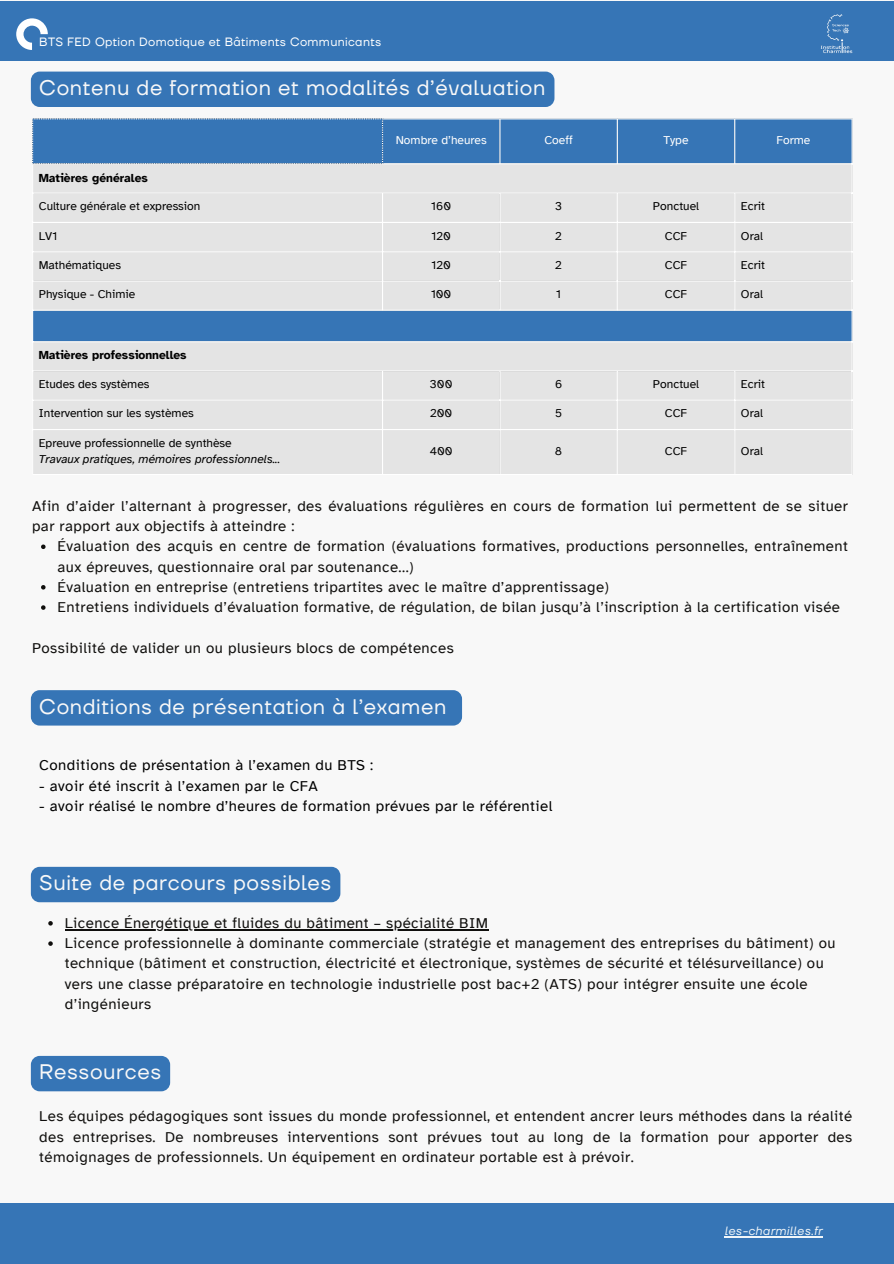
<style>
.page{position:relative;width:894px;height:1264px;background:#fff}
.page>*{position:absolute;margin:0;border:0;box-sizing:border-box;transform-origin:0 0}
.t1{font:21px "TT Firs Neue";letter-spacing:.03em;color:#f8f8f8}
.t2{font:15px/20.2px "Atkinson Hyperlegible";letter-spacing:.03em;color:#100f0d}
.t3{font:15px "Atkinson Hyperlegible";letter-spacing:.03em;color:#000}
.t4{font:12px "Atkinson Hyperlegible";color:#000}
.t5{font:12px "TT Firs Neue";letter-spacing:.03em;color:#fff}
.t6{font:italic 12px "Atkinson Hyperlegible";color:#000}
.t7{font:700 12px "Atkinson Hyperlegible";color:#000}
.t8{font:12px "Atkinson Hyperlegible";color:#fff}
.t9{font:italic 12px "TT Firs Neue";letter-spacing:.03em;color:#f1f6f9}
</style>
<div class="page">
<div style="left:0;top:0;width:893px;height:1263px;background:#f8f8f8"></div>
<div style="left:31px;top:72px;width:523px;height:35px;background:#3675b6"></div>
<div style="left:383px;top:119px;width:468px;height:44px;background:#3675b6"></div>
<svg style="left:33px;top:164px;width:818px;height:310px;fill:#e4e4e4"></svg>
<hr style="left:32px;top:164px;width:1px;height:310px;background:#fff">
<hr style="left:382px;top:194px;width:1px;height:116px;background:#fff">
<hr style="left:382px;top:371px;width:1px;height:103px;background:#fff">
<hr style="left:499px;top:119px;width:1px;height:44px;background:#fff">
<hr style="left:499px;top:194px;width:1px;height:116px;background:#fff">
<hr style="left:499px;top:371px;width:1px;height:103px;background:#fff">
<hr style="left:616px;top:119px;width:1px;height:44px;background:#fff">
<hr style="left:616px;top:194px;width:1px;height:116px;background:#fff">
<hr style="left:616px;top:371px;width:1px;height:103px;background:#fff">
<hr style="left:734px;top:119px;width:1px;height:44px;background:#fff">
<hr style="left:734px;top:194px;width:1px;height:116px;background:#fff">
<hr style="left:734px;top:371px;width:1px;height:103px;background:#fff">
<hr style="left:851px;top:119px;width:1px;height:355px;background:#fff">
<hr style="left:383px;top:118px;width:469px;height:1px;background:#fff">
<hr style="left:383px;top:163px;width:469px;height:1px;background:#fff">
<hr style="left:32px;top:193px;width:820px;height:1px;background:#fff">
<hr style="left:32px;top:222px;width:820px;height:1px;background:#fff">
<hr style="left:32px;top:251px;width:820px;height:1px;background:#fff">
<hr style="left:32px;top:280px;width:820px;height:1px;background:#fff">
<hr style="left:32px;top:310px;width:820px;height:1px;background:#fff">
<hr style="left:32px;top:341px;width:820px;height:1px;background:#fff">
<hr style="left:32px;top:370px;width:820px;height:1px;background:#fff">
<hr style="left:32px;top:400px;width:820px;height:1px;background:#fff">
<hr style="left:32px;top:429px;width:820px;height:1px;background:#fff">
<hr style="left:32px;top:474px;width:820px;height:1px;background:#fff">
<div style="left:32px;top:118px;width:351px;height:46px;background:#3675b6"></div>
<div style="left:0;top:1203px;width:893px;height:60px;background:#3675b6"></div>
<hr style="left:724px;top:1236px;width:98px;height:1px;background:#f1f6f9">
<svg style="left:41px;top:544px;width:5px;height:5px"></svg>
<svg style="left:41px;top:585px;width:5px;height:4px"></svg>
<svg style="left:41px;top:605px;width:5px;height:5px"></svg>
<div style="left:31px;top:690px;width:431px;height:35px;background:#3675b6;border-radius:9px"></div>
<div style="left:31px;top:1055px;width:139px;height:36px;background:#3675b6"></div>
<div style="left:31px;top:866px;width:309px;height:36px;background:#3675b6"></div>
<svg style="left:48px;top:921px;width:5px;height:4px"></svg>
<hr style="left:65px;top:929px;width:423px;height:1px;background:#100f0d">
<svg style="left:48px;top:941px;width:5px;height:4px"></svg>
<div style="left:0;top:1px;width:893px;height:59px;background:#3675b6"></div>
<svg style="left:16px;top:18px;width:32px;height:32px"></svg>
<img style="left:820px;top:14px;width:33px;height:40px">
<p class="t5" style="left:39px;top:33px;width:343px">BTS FED Option Domotique et Bâtiments Communicants</p>
<h1 class="t1" style="left:39px;top:73px;width:507px">Contenu de formation et modalités d’évaluation</h1>
<p class="t8" style="left:395px;top:133px;width:92px">Nombre d’heures</p>
<p class="t8" style="left:544px;top:133px;width:30px">Coeff</p>
<p class="t8" style="left:663px;top:133px;width:27px">Type</p>
<p class="t8" style="left:776px;top:133px;width:35px">Forme</p>
<p class="t7" style="left:39px;top:171px;width:111px">Matières générales</p>
<p class="t4" style="left:39px;top:200px;width:163px">Culture générale et expression</p>
<p class="t4" style="left:431px;top:200px;width:21px">160</p>
<p class="t4" style="left:555px;top:200px;width:8px">3</p>
<p class="t4" style="left:652px;top:200px;width:48px">Ponctuel</p>
<p class="t4" style="left:740px;top:200px;width:26px">Ecrit</p>
<p class="t4" style="left:39px;top:229px;width:20px">LV1</p>
<p class="t4" style="left:431px;top:229px;width:21px">120</p>
<p class="t4" style="left:555px;top:229px;width:8px">2</p>
<p class="t4" style="left:664px;top:229px;width:24px">CCF</p>
<p class="t4" style="left:740px;top:229px;width:23px">Oral</p>
<p class="t4" style="left:39px;top:258px;width:84px">Mathématiques</p>
<p class="t4" style="left:431px;top:258px;width:21px">120</p>
<p class="t4" style="left:555px;top:258px;width:8px">2</p>
<p class="t4" style="left:664px;top:258px;width:24px">CCF</p>
<p class="t4" style="left:740px;top:258px;width:26px">Ecrit</p>
<p class="t4" style="left:39px;top:287px;width:98px">Physique - Chimie</p>
<p class="t4" style="left:431px;top:287px;width:22px">100</p>
<p class="t4" style="left:556px;top:287px;width:6px">1</p>
<p class="t4" style="left:664px;top:287px;width:24px">CCF</p>
<p class="t4" style="left:740px;top:287px;width:23px">Oral</p>
<p class="t7" style="left:39px;top:348px;width:149px">Matières professionnelles</p>
<p class="t4" style="left:39px;top:377px;width:112px">Etudes des systèmes</p>
<p class="t4" style="left:430px;top:377px;width:24px">300</p>
<p class="t4" style="left:555px;top:377px;width:9px">6</p>
<p class="t4" style="left:652px;top:377px;width:48px">Ponctuel</p>
<p class="t4" style="left:740px;top:377px;width:26px">Ecrit</p>
<p class="t4" style="left:39px;top:407px;width:156px">Intervention sur les systèmes</p>
<p class="t4" style="left:430px;top:407px;width:24px">200</p>
<p class="t4" style="left:555px;top:407px;width:8px">5</p>
<p class="t4" style="left:664px;top:407px;width:24px">CCF</p>
<p class="t4" style="left:740px;top:407px;width:23px">Oral</p>
<p class="t4" style="left:39px;top:436px;width:194px">Epreuve professionnelle de synthèse</p>
<p class="t6" style="left:39px;top:452px;width:243px">Travaux pratiques, mémoires professionnels...</p>
<p class="t4" style="left:429px;top:444px;width:24px">400</p>
<p class="t4" style="left:554px;top:444px;width:9px">8</p>
<p class="t4" style="left:664px;top:444px;width:24px">CCF</p>
<p class="t4" style="left:740px;top:444px;width:23px">Oral</p>
<p class="t2" style="left:32px;top:496px;width:817px">Afin d’aider l’alternant à progresser, des évaluations régulières en cours de formation lui permettent de se situer par rapport aux objectifs à atteindre :</p>
<p class="t2" style="left:58px;top:536px;width:791px">Évaluation des acquis en centre de formation (évaluations formatives, productions personnelles, entraînement aux épreuves, questionnaire oral par soutenance...)<br>Évaluation en entreprise (entretiens tripartites avec le maître d’apprentissage)<br>Entretiens individuels d’évaluation formative, de régulation, de bilan jusqu’à l’inscription à la certification visée</p>
<p class="t2" style="left:32px;top:637px;width:423px">Possibilité de valider un ou plusieurs blocs de compétences</p>
<h1 class="t1" style="left:39px;top:692px;width:408px">Conditions de présentation à l’examen</h1>
<p class="t3" style="left:39px;top:757px;width:335px">Conditions de présentation à l’examen du BTS :</p>
<p class="t3" style="left:39px;top:777px;width:280px">- avoir été inscrit à l’examen par le CFA</p>
<p class="t3" style="left:39px;top:797px;width:514px">- avoir réalisé le nombre d’heures de formation prévues par le référentiel</p>
<h1 class="t1" style="left:39px;top:868px;width:293px">Suite de parcours possibles</h1>
<p class="t2" style="left:65px;top:912px;width:772px">Licence Énergétique et fluides du bâtiment – spécialité BIM<br>Licence professionnelle à dominante commerciale (stratégie et management des entreprises du bâtiment) ou technique (bâtiment et construction, électricité et électronique, systèmes de sécurité et télésurveillance) ou vers une classe préparatoire en technologie industrielle post bac+2 (ATS) pour intégrer ensuite une école d’ingénieurs</p>
<h1 class="t1" style="left:39px;top:1057px;width:123px">Ressources</h1>
<p class="t2" style="left:39px;top:1106px;width:814px;text-align:justify">Les équipes pédagogiques sont issues du monde professionnel, et entendent ancrer leurs méthodes dans la réalité des entreprises. De nombreuses interventions sont prévues tout au long de la formation pour apporter des témoignages de professionnels. Un équipement en ordinateur portable est à prévoir.</p>
<p class="t9" style="left:724px;top:1222px;width:99px">les-charmilles.fr</p>
</div>
